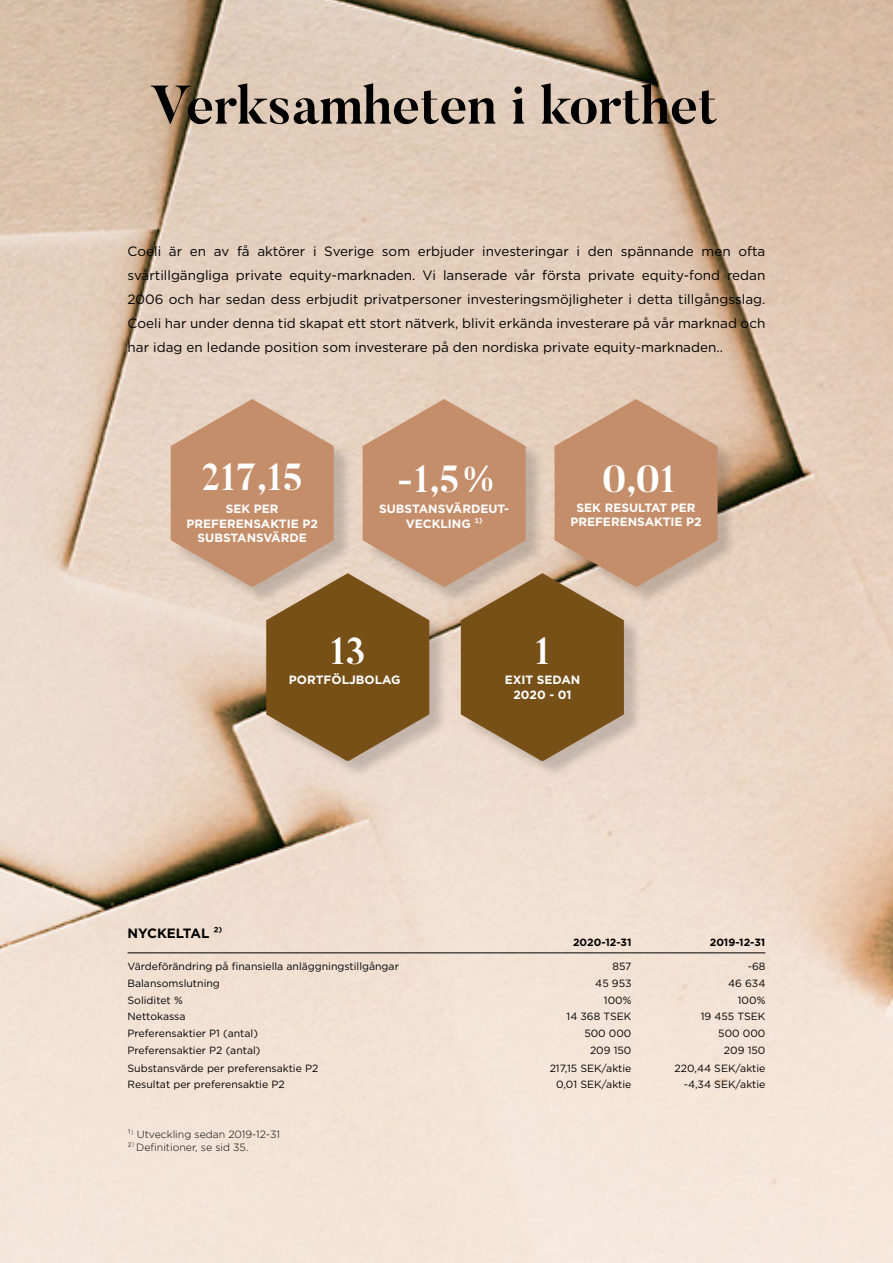
<style>
.page{position:relative;width:893px;height:1263px;background:#fff}
.page>*{position:absolute;margin:0;border:0;box-sizing:border-box;transform-origin:0 0}
.t1{font:700 54px "Butler";color:#000}
.t2{font:700 37.5px "Butler";color:#fff}
.t3{font:13.5px/24px "Gotham";color:#000;text-align:justify}
.t4{font:700 13.5px "Gotham";color:#000}
.t5{font:700 12px/14.4px "Gotham";color:#fff;text-align:center}
.t6{font:10.5px "Gotham";color:#000}
.t7{font:300 10.5px "Gotham";color:#000}
.t8{font:700 10.5px "Gotham";color:#000}
</style>
<div class="page">
<img style="left:0;top:0;width:893px;height:1263px">
<div style="left:557px;top:402px;width:179px;height:203px;background:#231f20;opacity:.2"></div>
<div style="left:463px;top:576px;width:179px;height:203px;background:#231f20;opacity:.2"></div>
<div style="left:268px;top:576px;width:180px;height:203px;background:#231f20;opacity:.2"></div>
<svg style="left:171px;top:399px;width:547px;height:362px;background:#be9978"></svg>
<hr style="left:128px;top:952px;width:392px;height:1px;background:#000">
<hr style="left:520px;top:952px;width:120px;height:1px;background:#000">
<hr style="left:640px;top:952px;width:125px;height:1px;background:#000">
<p class="t1" style="left:150px;top:70px;width:569px">Verksamheten i korthet</p>
<p class="t3" style="left:128px;top:239px;width:639px">Coeli är en av få aktörer i Sverige som erbjuder investeringar i den spännande men ofta svårtillgängliga private equity-marknaden. Vi lanserade vår första private equity-fond redan 2006 och har sedan dess erbjudit privatpersoner investeringsmöjligheter i detta tillgångsslag.<br>Coeli har under denna tid skapat ett stort nätverk, blivit erkända investerare på vår marknad och har idag en ledande position som investerare på den nordiska private equity-marknaden..</p>
<p class="t2" style="left:202px;top:453px;width:103px">217,15</p>
<p class="t2" style="left:397px;top:455px;width:102px">-1,5%</p>
<p class="t2" style="left:602px;top:455px;width:75px">0,01</p>
<p class="t5" style="left:187px;top:502px;width:133px">SEK PER<br>PREFERENSAKTIE P2<br>SUBSTANSVÄRDE</p>
<p class="t5" style="left:379px;top:502px;width:131px">SUBSTANSVÄRDEUT-<br>VECKLING ¹<sup>)</sup></p>
<p class="t5" style="left:577px;top:500px;width:120px">SEK RESULTAT PER</p>
<p class="t5" style="left:570px;top:515px;width:133px">PREFERENSAKTIE P2</p>
<p class="t2" style="left:330px;top:627px;width:37px">13</p>
<p class="t5" style="left:289px;top:673px;width:113px">PORTFÖLJBOLAG</p>
<p class="t5" style="left:505px;top:673px;width:77px">EXIT SEDAN</p>
<p class="t5" style="left:513px;top:687px;width:60px">2020 - 01</p>
<p class="t2" style="left:534px;top:627px;width:17px">1</p>
<p class="t4" style="left:128px;top:924px;width:96px">NYCKELTAL ²<sup>)</sup></p>
<p class="t8" style="left:573px;top:936px;width:60px">2020-12-31</p>
<p class="t8" style="left:710px;top:936px;width:57px">2019-12-31</p>
<p class="t6" style="left:128px;top:959px;width:273px">Värdeförändring på finansiella anläggningstillgångar</p>
<p class="t6" style="left:612px;top:959px;width:20px">857</p>
<p class="t6" style="left:748px;top:959px;width:19px">-68</p>
<p class="t6" style="left:128px;top:976px;width:94px">Balansomslutning</p>
<p class="t6" style="left:595px;top:976px;width:38px">45 953</p>
<p class="t6" style="left:728px;top:976px;width:39px">46 634</p>
<p class="t6" style="left:128px;top:993px;width:57px">Soliditet %</p>
<p class="t6" style="left:604px;top:993px;width:29px">100%</p>
<p class="t6" style="left:738px;top:993px;width:29px">100%</p>
<p class="t6" style="left:128px;top:1010px;width:60px">Nettokassa</p>
<p class="t6" style="left:567px;top:1010px;width:66px">14 368 TSEK</p>
<p class="t6" style="left:701px;top:1010px;width:66px">19 455 TSEK</p>
<p class="t6" style="left:128px;top:1027px;width:132px">Preferensaktier P1 (antal)</p>
<p class="t6" style="left:584px;top:1027px;width:49px">500 000</p>
<p class="t6" style="left:718px;top:1027px;width:49px">500 000</p>
<p class="t6" style="left:128px;top:1044px;width:134px">Preferensaktier P2 (antal)</p>
<p class="t6" style="left:590px;top:1044px;width:43px">209 150</p>
<p class="t6" style="left:724px;top:1044px;width:43px">209 150</p>
<p class="t6" style="left:128px;top:1061px;width:192px">Substansvärde per preferensaktie P2</p>
<p class="t6" style="left:550px;top:1061px;width:83px">217,15 SEK/aktie</p>
<p class="t6" style="left:675px;top:1061px;width:92px">220,44 SEK/aktie</p>
<p class="t6" style="left:128px;top:1078px;width:159px">Resultat per preferensaktie P2</p>
<p class="t6" style="left:556px;top:1078px;width:77px">0,01 SEK/aktie</p>
<p class="t6" style="left:684px;top:1078px;width:83px">-4,34 SEK/aktie</p>
<p class="t7" style="left:128px;top:1128px;width:154px">¹<sup>)</sup> Utveckling sedan 2019-12-31</p>
<p class="t7" style="left:128px;top:1140px;width:122px">²<sup>)</sup> Definitioner, se sid 35.</p>
</div>
